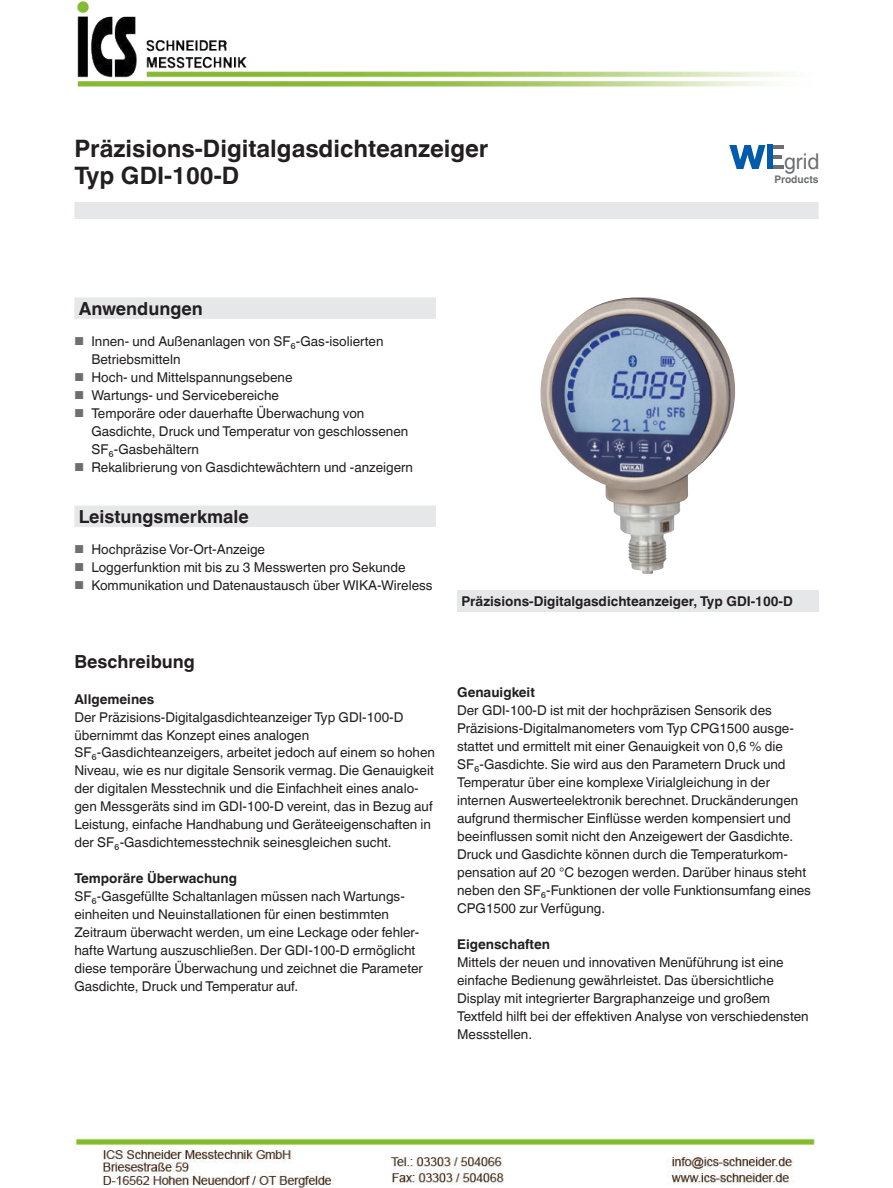
<style>
.page{position:relative;width:893px;height:1188px;background:#fff}
.page>*{position:absolute;margin:0;border:0;box-sizing:border-box;transform-origin:0 0}
.t1{font:700 24px/27px "Helvetica World";color:#231f20}
.t2{font:21.75px "Helvetica World";color:#6d6e71}
.t3{font:700 18px "Helvetica World";color:#231f20}
.t4{font:13.5px/18px "Helvetica World";color:#231f20}
.t5{font:700 13.5px "Helvetica World";color:#231f20}
.t6{font:700 10.5px "Helvetica World";color:#6d6e71}
.s1{font-size:11.55px;color:#6d6e71}
</style>
<div class="page">
<div style="left:74px;top:202px;width:745px;height:17px;background:#e6e7e9"></div>
<div style="left:457px;top:591px;width:362px;height:21px;background:#e6e7e9"></div>
<img style="left:540px;top:297px;width:196px;height:277px">
<svg style="left:74px;top:297px;width:362px;height:230px"></svg>
<hr style="left:768px;top:145px;width:15px;height:4px;background:#6d6e71">
<hr style="left:770px;top:155px;width:12px;height:4px;background:#6d6e71">
<svg style="left:729px;top:145px;width:36px;height:24px"></svg>
<hr style="left:768px;top:165px;width:15px;height:4px;background:#6d6e71">
<div style="left:768px;top:145px;width:5px;height:24px;background:#015aaa"></div>
<img style="left:77px;top:1px;width:718px;height:86px">
<img style="left:74px;top:1135px;width:742px;height:53px">
<h1 class="t1" style="left:74px;top:137px;width:415px">Präzisions-Digitalgasdichteanzeiger<br>Typ GDI-100-D</h1>
<h3 class="t3" style="left:79px;top:301px;width:126px">Anwendungen</h3>
<p class="t4" style="left:91px;top:332px;width:294px;text-indent:-17px"><span class="s1">■</span> Innen- und Außenanlagen von SF₆-Gas-isolierten<br>Betriebsmitteln</p>
<p class="t4" style="left:74px;top:368px;width:220px"><span class="s1">■</span> Hoch- und Mittelspannungsebene</p>
<p class="t4" style="left:74px;top:386px;width:206px"><span class="s1">■</span> Wartungs- und Servicebereiche</p>
<p class="t4" style="left:91px;top:404px;width:318px;text-indent:-17px"><span class="s1">■</span> Temporäre oder dauerhafte Überwachung von<br>Gasdichte, Druck und Temperatur von geschlossenen<br>SF₆-Gasbehältern</p>
<p class="t4" style="left:74px;top:458px;width:340px"><span class="s1">■</span> Rekalibrierung von Gasdichtewächtern und -anzeigern</p>
<h3 class="t3" style="left:79px;top:509px;width:172px">Leistungsmerkmale</h3>
<p class="t4" style="left:74px;top:540px;width:192px"><span class="s1">■</span> Hochpräzise Vor-Ort-Anzeige</p>
<p class="t4" style="left:74px;top:558px;width:333px"><span class="s1">■</span> Loggerfunktion mit bis zu 3 Messwerten pro Sekunde</p>
<p class="t4" style="left:74px;top:576px;width:360px"><span class="s1">■</span> Kommunikation und Datenaustausch über WIKA-Wireless</p>
<h2 class="t2" style="left:784px;top:153px;width:37px">grid</h2>
<p class="t6" style="left:774px;top:173px;width:46px">Products</p>
<h3 class="t3" style="left:74px;top:654px;width:122px">Beschreibung</h3>
<p class="t5" style="left:74px;top:694px;width:82px">Allgemeines</p>
<p class="t4" style="left:74px;top:708px;width:362px">Der Präzisions-Digitalgasdichteanzeiger Typ GDI-100-D übernimmt das Konzept eines analogen SF₆-Gasdichteanzeigers, arbeitet jedoch auf einem so hohen Niveau, wie es nur digitale Sensorik vermag. Die Genauigkeit der digitalen Messtechnik und die Einfachheit eines analo&shy;gen Messgeräts sind im GDI-100-D vereint, das in Bezug auf Leistung, einfache Handhabung und Geräteeigenschaften in der SF₆-Gasdichtemesstechnik seinesgleichen sucht.</p>
<p class="t5" style="left:74px;top:874px;width:164px">Temporäre Überwachung</p>
<p class="t4" style="left:74px;top:888px;width:350px">SF₆-Gasgefüllte Schaltanlagen müssen nach Wartungs&shy;einheiten und Neuinstallationen für einen bestimmten Zeitraum überwacht werden, um eine Leckage oder fehler&shy;hafte Wartung auszuschließen. Der GDI-100-D ermöglicht diese temporäre Überwachung und zeichnet die Parameter Gasdichte, Druck und Temperatur auf.</p>
<p class="t5" style="left:461px;top:596px;width:333px">Präzisions-Digitalgasdichteanzeiger, Typ GDI-100-D</p>
<p class="t5" style="left:457px;top:687px;width:79px">Genauigkeit</p>
<p class="t4" style="left:457px;top:702px;width:355px">Der GDI-100-D ist mit der hochpräzisen Sensorik des Präzisions-Digitalmanometers vom Typ CPG1500 ausge&shy;stattet und ermittelt mit einer Genauigkeit von 0,6 % die SF₆-Gasdichte. Sie wird aus den Parametern Druck und Temperatur über eine komplexe Virialgleichung in der internen Auswerteelektronik berechnet. Druckänderungen aufgrund thermischer Einflüsse werden kompensiert und beeinflussen somit nicht den Anzeigewert der Gasdichte.<br>Druck und Gasdichte können durch die Temperaturkom&shy;pensation auf 20 °C bezogen werden. Darüber hinaus steht neben den SF₆-Funktionen der volle Funktionsumfang eines CPG1500 zur Verfügung.</p>
<p class="t5" style="left:457px;top:939px;width:94px">Eigenschaften</p>
<p class="t4" style="left:457px;top:953px;width:353px">Mittels der neuen und innovativen Menüführung ist eine einfache Bedienung gewährleistet. Das übersichtliche Display mit integrierter Bargraphanzeige und großem Textfeld hilft bei der effektiven Analyse von verschiedensten Messstellen.</p>
</div>
